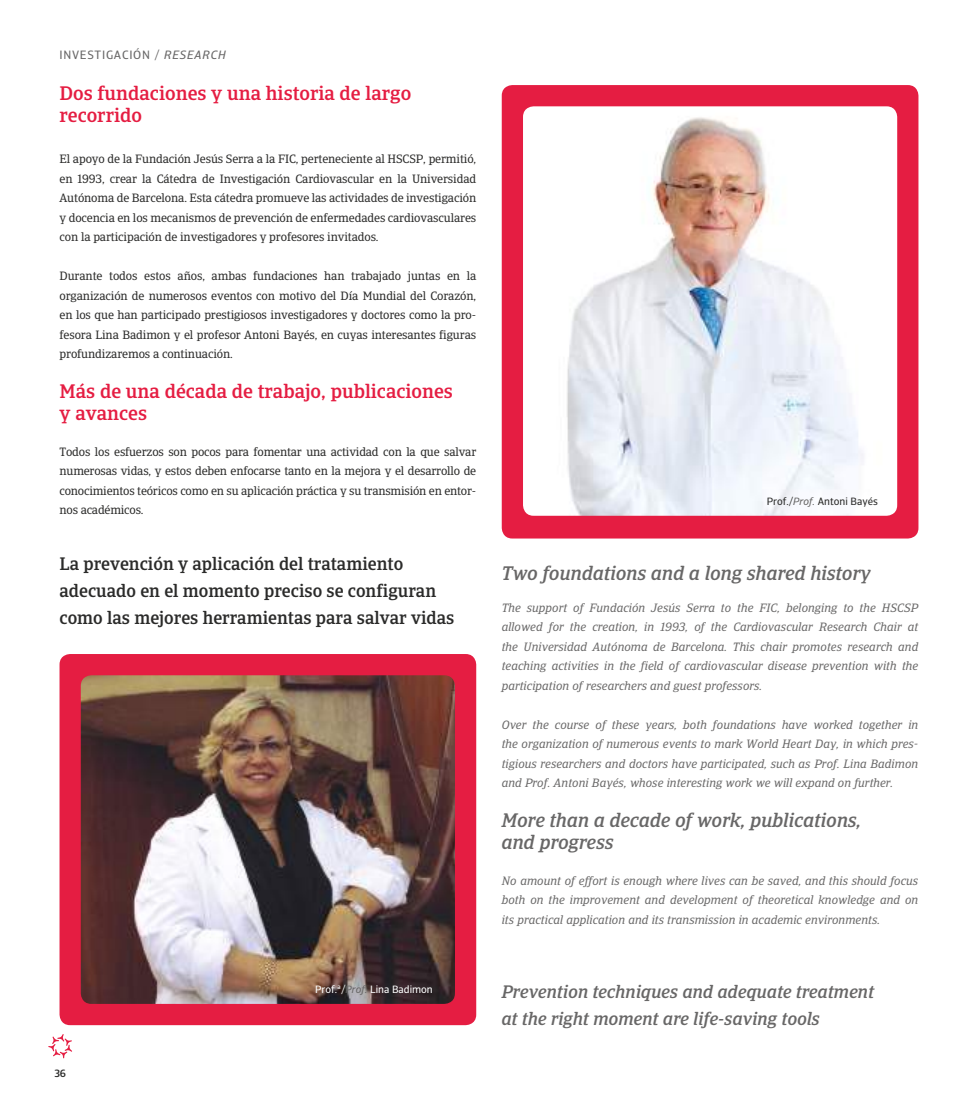
<style>
.page{position:relative;width:978px;height:1106px;background:#fff}
.page>*{position:absolute;margin:0;border:0;box-sizing:border-box;transform-origin:0 0}
.t1{font:500 19.5px/22.5px "Catalana";color:#e51d42}
.t2{font:italic 500 19.5px/22.5px "Catalana";color:#686767}
.t3{font:500 18px/27px "Catalana";color:#2b2b2a}
.t4{font:italic 500 18px/27px "Catalana";color:#686767}
.t5{font:12px/19.5px "Catalana";letter-spacing:-.01em;color:#2b2b2a;text-align:justify}
.t6{font:italic 12px/19.5px "Catalana";letter-spacing:-.01em;color:#686767;text-align:justify}
.t7{font:12px "Catalana Sans";letter-spacing:.06em;color:#686767}
.t8{font:10.5px "Catalana Sans";color:#fff}
.t9{font:10.5px "Catalana Sans";color:#2b2b2a}
.t10{font:500 10.5px "Catalana Sans";color:#2b2b2a}
.s1{font-style:italic}
.s2{font-style:italic;color:#686767}
</style>
<div class="page">
<svg style="left:48px;top:1034px;width:24px;height:24px"></svg>
<div style="left:60px;top:654px;width:416px;height:371px;background:#e51d42;border-radius:11px"></div>
<div style="left:502px;top:85px;width:416px;height:453px;background:#e51d42;border-radius:11px"></div>
<img style="left:523px;top:106px;width:374px;height:410px">
<img style="left:81px;top:675px;width:374px;height:328px">
<p class="t7" style="left:60px;top:48px;width:168px">INVESTIGACIÓN / <span class="s1">RESEARCH</span></p>
<h1 class="t1" style="left:60px;top:82px;width:353px">Dos fundaciones y una historia de largo recorrido</h1>
<p class="t5" style="left:60px;top:149px;width:418px">El apoyo de la Fundación Jesús Serra a la FIC, perteneciente al HSCSP, permitió, en 1993, crear la Cátedra de Investigación Cardiovascular en la Universidad Autónoma de Barcelona. Esta cátedra promueve las actividades de investigación y docencia en los mecanismos de prevención de enfermedades cardiovasculares con la participación de investigadores y profesores invitados.</p>
<p class="t5" style="left:60px;top:266px;width:418px">Durante todos estos años, ambas fundaciones han trabajado juntas en la organización de numerosos eventos con motivo del Día Mundial del Corazón, en los que han participado prestigiosos investigadores y doctores como la pro&shy;fesora Lina Badimon y el profesor Antoni Bayés, en cuyas interesantes figuras profundizaremos a continuación.</p>
<h1 class="t1" style="left:60px;top:380px;width:395px">Más de una década de trabajo, publicaciones y avances</h1>
<p class="t5" style="left:60px;top:442px;width:418px">Todos los esfuerzos son pocos para fomentar una actividad con la que salvar numerosas vidas, y estos deben enfocarse tanto en la mejora y el desarrollo de conocimientos teóricos como en su aplicación práctica y su transmisión en entor&shy;nos académicos.</p>
<h2 class="t3" style="left:60px;top:550px;width:396px">La prevención y aplicación del tratamiento adecuado en el momento preciso se configuran como las mejores herramientas para salvar vidas</h2>
<p class="t10" style="left:54px;top:1066px;width:13px">36</p>
<p class="t8" style="left:315px;top:982px;width:119px">Prof.ª/<span class="s2">Prof.</span> Lina Badimon</p>
<p class="t9" style="left:767px;top:494px;width:113px">Prof./<span class="s2">Prof.</span> Antoni Bayés</p>
<h1 class="t2" style="left:502px;top:562px;width:371px">Two foundations and a long shared history</h1>
<p class="t6" style="left:502px;top:597px;width:418px">The support of Fundación Jesús Serra to the FIC, belonging to the HSCSP allowed for the creation, in 1993, of the Cardiovascular Research Chair at the Universidad Autónoma de Barcelona. This chair promotes research and teaching activities in the field of cardiovascular disease prevention with the participation of researchers and guest professors.</p>
<p class="t6" style="left:502px;top:714px;width:418px">Over the course of these years, both foundations have worked together in the organization of numerous events to mark World Heart Day, in which pres&shy;tigious researchers and doctors have participated, such as Prof. Lina Badimon and Prof. Antoni Bayés, whose interesting work we will expand on further.</p>
<h1 class="t2" style="left:502px;top:809px;width:361px">More than a decade of work, publications, and progress</h1>
<p class="t6" style="left:502px;top:870px;width:418px">No amount of effort is enough where lives can be saved, and this should focus both on the improvement and development of theoretical knowledge and on its practical application and its transmission in academic environments.</p>
<h2 class="t4" style="left:502px;top:978px;width:374px">Prevention techniques and adequate treatment at the right moment are life-saving tools</h2>
</div>
